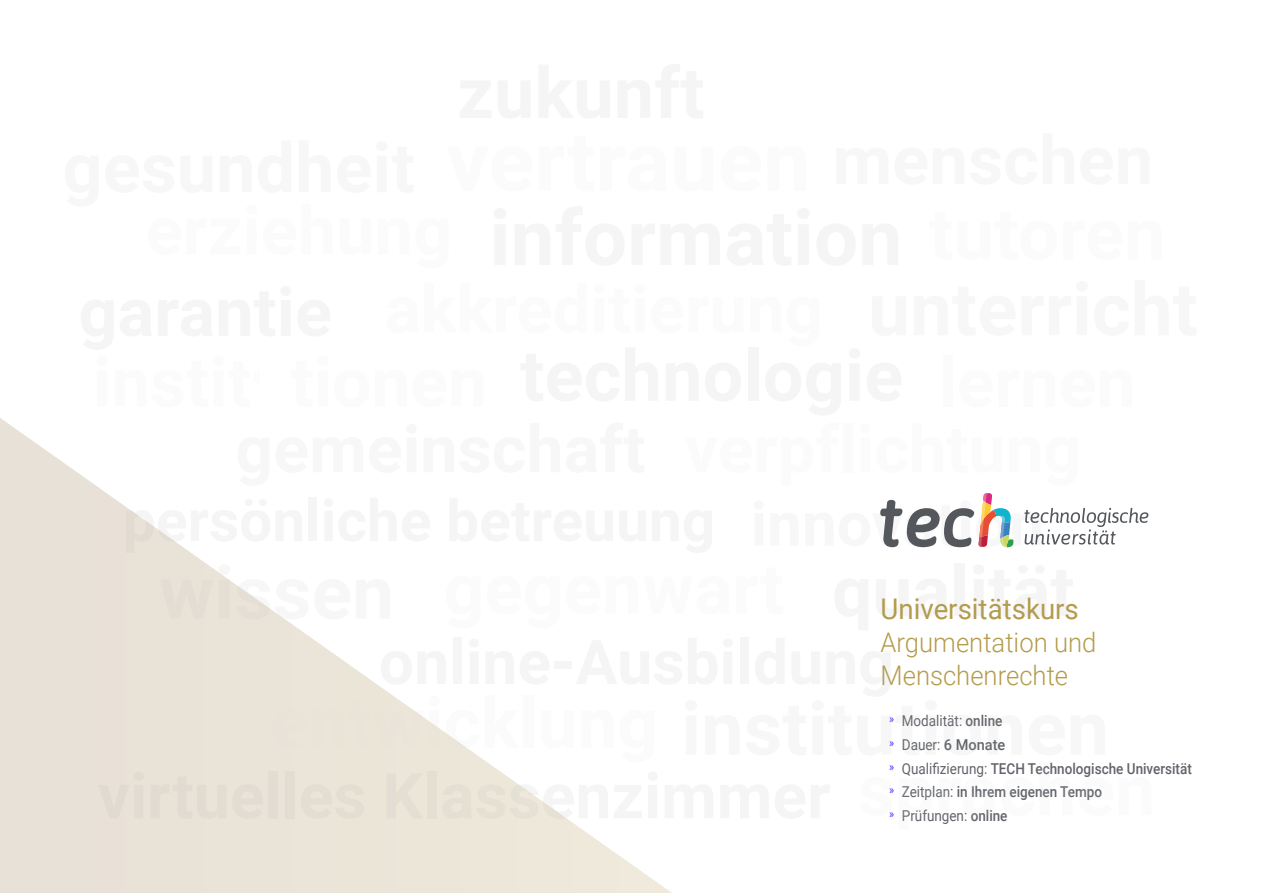
<style>
.page{position:relative;width:1263px;height:893px;background:#fff}
.page>*{position:absolute;margin:0;border:0;box-sizing:border-box;transform-origin:0 0}
.t1{font:28.5px "Roboto";color:#b49c4b}
.t2{font:300 27px/33px "Roboto";color:#b49c4b;scale:.95 1}
.t3{font:500 15px/23.7px "Roboto";color:#61646a;scale:.9 1}
.s1{font-weight:400}
</style>
<div class="page">
<svg style="left:0;top:418px;width:672px;height:475px"></svg>
<div style="left:748px;top:347px;width:10px;height:54px;background:#f5f5f5"></div>
<div style="left:943px;top:355px;width:10px;height:52px;background:#fbfbfb"></div>
<svg style="left:237px;top:437px;width:33px;height:49px"></svg>
<svg style="left:276px;top:437px;width:31px;height:36px"></svg>
<svg style="left:313px;top:437px;width:50px;height:35px"></svg>
<svg style="left:369px;top:424px;width:48px;height:49px"></svg>
<svg style="left:424px;top:423px;width:136px;height:50px"></svg>
<svg style="left:566px;top:422px;width:78px;height:51px"></svg>
<div style="left:843px;top:423px;width:9px;height:49px;background:#fbfbfb"></div>
<div style="left:160px;top:564px;width:70px;height:55px;background:#e9e2d7"></div>
<svg style="left:236px;top:579px;width:114px;height:40px"></svg>
<svg style="left:356px;top:579px;width:34px;height:40px"></svg>
<svg style="left:446px;top:576px;width:34px;height:52px"></svg>
<svg style="left:487px;top:576px;width:73px;height:52px"></svg>
<svg style="left:566px;top:576px;width:34px;height:38px"></svg>
<svg style="left:606px;top:576px;width:66px;height:38px"></svg>
<div style="left:955px;top:563px;width:10px;height:53px;background:#f5f5f5"></div>
<svg style="left:272px;top:696px;width:168px;height:52px"></svg>
<svg style="left:446px;top:710px;width:33px;height:38px"></svg>
<svg style="left:485px;top:695px;width:34px;height:53px"></svg>
<div style="left:523px;top:695px;width:10px;height:53px;background:#fbfbfb"></div>
<svg style="left:541px;top:711px;width:33px;height:37px"></svg>
<svg style="left:581px;top:710px;width:33px;height:38px"></svg>
<svg style="left:620px;top:710px;width:34px;height:52px"></svg>
<svg style="left:381px;top:651px;width:65px;height:34px"></svg>
<div style="left:453px;top:638px;width:9px;height:46px;background:#f5f5f5"></div>
<svg style="left:469px;top:638px;width:10px;height:46px"></svg>
<svg style="left:485px;top:651px;width:29px;height:33px"></svg>
<svg style="left:520px;top:651px;width:30px;height:34px"></svg>
<div style="left:555px;top:662px;width:17px;height:7px;background:#f5f5f5"></div>
<svg style="left:576px;top:640px;width:96px;height:45px"></svg>
<div style="left:740px;top:638px;width:9px;height:46px;background:#f5f5f5"></div>
<div style="left:98px;top:772px;width:46px;height:46px;background:#e9e1d7"></div>
<div style="left:151px;top:777px;width:75px;height:42px;background:#e7e0d5"></div>
<svg style="left:232px;top:784px;width:31px;height:35px"></svg>
<div style="left:268px;top:771px;width:10px;height:47px;background:#e2ddd2"></div>
<div style="left:285px;top:771px;width:10px;height:47px;background:#e2ddd2"></div>
<div style="left:301px;top:784px;width:63px;height:35px;background:#e4ded2"></div>
<div style="left:386px;top:773px;width:38px;height:45px;background:#e4dfd4"></div>
<div style="left:427px;top:771px;width:9px;height:47px;background:#e4dfd3"></div>
<svg style="left:442px;top:784px;width:166px;height:35px"></svg>
<svg style="left:614px;top:772px;width:44px;height:46px"></svg>
<svg style="left:665px;top:784px;width:7px;height:34px"></svg>
<svg style="left:126px;top:499px;width:176px;height:54px"></svg>
<div style="left:309px;top:498px;width:8px;height:43px;background:#f5f5f5"></div>
<svg style="left:324px;top:498px;width:106px;height:44px"></svg>
<svg style="left:449px;top:498px;width:164px;height:44px"></svg>
<svg style="left:619px;top:510px;width:27px;height:32px"></svg>
<svg style="left:652px;top:510px;width:20px;height:43px"></svg>
<svg style="left:880px;top:493px;width:268px;height:54px"></svg>
<h1 class="t1" style="left:880px;top:589px;width:200px">Universitätskurs</h1>
<h2 class="t2" style="left:880px;top:625px;width:229px">Argumentation und<br>Menschenrechte</h2>
<p class="t3" style="left:889px;top:708px;width:338px"><sup>»</sup> <span class="s1">Modalität:</span> online<br><sup>»</sup> <span class="s1">Dauer:</span> 6 Monate<br><sup>»</sup> <span class="s1">Qualifizierung:</span> TECH Technologische Universität <sup>»</sup> <span class="s1">Zeitplan:</span> in Ihrem eigenen Tempo<br><sup>»</sup> <span class="s1">Prüfungen:</span> online</p>
</div>
